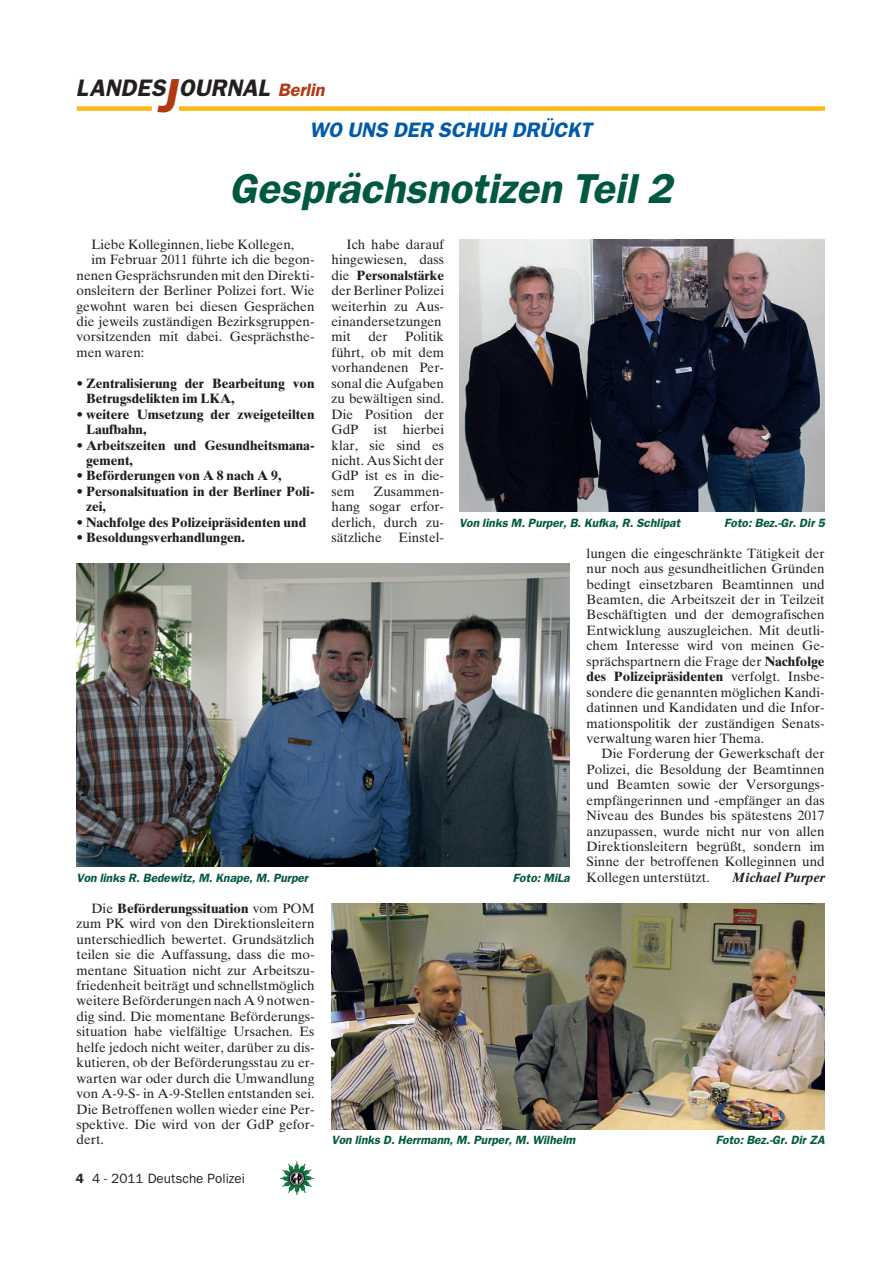
<style>
.page{position:relative;width:893px;height:1263px;background:#fff}
.page>*{position:absolute;margin:0;border:0;box-sizing:border-box;transform-origin:0 0}
.t1{font:42px "Franklin Gothic Demi Oblique OV CWWPPA";color:#005840}
.t2{font:24px "Franklin Gothic Demi Oblique OV CWWPPA";color:#231f20}
.t3{font:21px "Franklin Gothic Demi Oblique OV CWWPPA";color:#015aaa}
.t4{font:13.5px/15.5px "Times Ten Roman OV UVWPPA";color:#231f20;text-align:justify}
.t5{font:13.5px/15.5px "Times Ten Bold OV XVWPPA";color:#231f20}
.t6{font:13.5px "Franklin Gothic Book OV AWWPPA";color:#231f20}
.t7{font:13.5px "Times Ten Bold Italic OV YVWPPA";color:#231f20}
.t8{font:12px "Franklin Gothic Demi Oblique OV CWWPPA";color:#005840}
.s1{font-size:48px;color:#b23814}
.s2{font-size:18px;color:#b23814}
.s3{font-family:"Times Ten Roman OV UVWPPA"}
.s4{font-family:"Times Ten Bold OV XVWPPA"}
.s5{font-family:"Franklin Gothic Demi OV ZVWPPA"}
</style>
<div class="page">
<img style="left:282px;top:1163px;width:32px;height:32px">
<div style="left:77px;top:106px;width:75px;height:5px;background:#fcb814"></div>
<div style="left:179px;top:106px;width:646px;height:5px;background:#fcb814"></div>
<img style="left:77px;top:564px;width:493px;height:302px">
<img style="left:459px;top:239px;width:366px;height:272px">
<img style="left:332px;top:903px;width:493px;height:226px">
<h2 class="t2" style="left:76px;top:79px;width:250px">LANDES<span class="s1">J</span>OURNAL <span class="s2">Berlin</span></h2>
<h3 class="t3" style="left:309px;top:121px;width:284px">WO UNS DER SCHUH DRÜCKT</h3>
<h1 class="t1" style="left:229px;top:172px;width:445px">Gesprächsnotizen Teil 2</h1>
<p class="t4" style="left:91px;top:238px;width:204px">Liebe Kolleginnen, liebe Kollegen,</p>
<p class="t4" style="left:91px;top:253px;width:225px">im Februar 2011 führte ich die begon-</p>
<p class="t4" style="left:77px;top:269px;width:239px">nenen Gesprächsrunden mit den Direkti-</p>
<p class="t4" style="left:77px;top:284px;width:239px">onsleitern der Berliner Polizei fort. Wie</p>
<p class="t4" style="left:77px;top:300px;width:239px">gewohnt waren bei diesen Gesprächen</p>
<p class="t4" style="left:77px;top:315px;width:239px">die jeweils zuständigen Bezirksgruppen-</p>
<p class="t4" style="left:77px;top:330px;width:239px">vorsitzenden mit dabei. Gesprächsthe-</p>
<p class="t4" style="left:77px;top:346px;width:69px">men waren:</p>
<p class="t5" style="left:86px;top:377px;width:230px;text-indent:-10px">• Zentralisierung der Bearbeitung von<br>Betrugsdelikten im LKA,</p>
<p class="t5" style="left:86px;top:408px;width:230px;text-indent:-10px">• weitere Umsetzung der zweigeteilten<br>Laufbahn,</p>
<p class="t5" style="left:86px;top:439px;width:230px;text-indent:-10px">• Arbeitszeiten und Gesundheitsmana&shy;gement,</p>
<p class="t5" style="left:77px;top:469px;width:206px">• Beförderungen von A 8 nach A 9,</p>
<p class="t5" style="left:86px;top:485px;width:230px;text-indent:-10px">• Personalsituation in der Berliner Poli&shy;zei,</p>
<p class="t5" style="left:77px;top:516px;width:231px">• Nachfolge des Polizeipräsidenten und</p>
<p class="t5" style="left:77px;top:531px;width:170px">• Besoldungsverhandlungen.</p>
<p class="t4" style="left:332px;top:238px;width:114px;text-align:right">Ich habe darauf hingewiesen, dass</p>
<p class="t5" style="left:332px;top:269px;width:114px"><span class="s3">die</span> Personalstärke</p>
<p class="t4" style="left:332px;top:284px;width:114px;text-align:left">der Berliner Polizei weiterhin zu Aus&shy;einandersetzungen mit</p>
<p class="t4" style="left:332px;top:330px;width:114px;text-indent:74px">Politik führt, ob mit dem vorhandenen Per&shy;sonal die Aufgaben zu bewältigen sind.<br>Die Position der GdP ist hierbei klar, sie sind es nicht. Aus Sicht der GdP ist es in die&shy;sem</p>
<p class="t4" style="left:368px;top:330px;width:21px">der</p>
<p class="t4" style="left:332px;top:485px;width:114px;text-indent:42px">Zusammen&shy;hang sogar erfor&shy;derlich, durch zu&shy;sätzliche Einstel-</p>
<p class="t8" style="left:459px;top:518px;width:223px">Von links M. Purper, B. Kufka, R. Schlipat</p>
<p class="t8" style="left:724px;top:518px;width:102px">Foto: Bez.-Gr. Dir 5</p>
<p class="t8" style="left:77px;top:873px;width:233px">Von links R. Bedewitz, M. Knape, M. Purper</p>
<p class="t8" style="left:513px;top:873px;width:58px">Foto: MiLa</p>
<p class="t4" style="left:587px;top:547px;width:240px">lungen die eingeschränkte Tätigkeit der nur noch aus gesundheitlichen Gründen bedingt einsetzbaren Beamtinnen und Beamten, die Arbeitszeit der in Teilzeit Beschäftigten und der demografischen Entwicklung auszugleichen. Mit deutli&shy;chem Interesse wird von meinen Ge&shy;sprächspartnern die Frage der <span class="s4">Nachfolge</span></p>
<p class="t5" style="left:587px;top:670px;width:240px">des Polizeipräsidenten <span class="s3">verfolgt. Insbe-</span></p>
<p class="t4" style="left:587px;top:686px;width:240px">sondere die genannten möglichen Kandi&shy;datinnen und Kandidaten und die Infor&shy;mationspolitik der zuständigen Senats&shy;verwaltung waren hier Thema.</p>
<p class="t4" style="left:587px;top:747px;width:240px;text-indent:15px">Die Forderung der Gewerkschaft der Polizei, die Besoldung der Beamtinnen und Beamten sowie der Versorgungs&shy;empfängerinnen und -empfänger an das Niveau des Bundes bis spätestens 2017 anzupassen, wurde nicht nur von allen Direktionsleitern begrüßt, sondern im Sinne der betroffenen Kolleginnen und Kollegen unterstützt.</p>
<p class="t7" style="left:732px;top:872px;width:94px">Michael Purper</p>
<p class="t5" style="left:91px;top:902px;width:225px"><span class="s3">Die</span> Beförderungssituation <span class="s3">vom POM</span></p>
<p class="t4" style="left:77px;top:917px;width:239px">zum PK wird von den Direktionsleitern unterschiedlich bewertet. Grundsätzlich teilen sie die Auffassung, dass die mo&shy;mentane Situation nicht zur Arbeitszu&shy;friedenheit beiträgt und schnellstmöglich weitere Beförderungen nach A 9 notwen&shy;dig sind. Die momentane Beförderungs&shy;situation habe vielfältige Ursachen. Es helfe jedoch nicht weiter, darüber zu dis&shy;kutieren, ob der Beförderungsstau zu er&shy;warten war oder durch die Umwandlung von A-9-S- in A-9-Stellen entstanden sei.<br>Die Betroffenen wollen wieder eine Per&shy;spektive. Die wird von der GdP gefor&shy;dert.</p>
<p class="t6" style="left:76px;top:1173px;width:171px"><span class="s5">4</span> 4 - 2011 Deutsche Polizei</p>
<p class="t8" style="left:332px;top:1136px;width:245px">Von links D. Herrmann, M. Purper, M. Wilhelm</p>
<p class="t8" style="left:716px;top:1136px;width:110px">Foto: Bez.-Gr. Dir ZA</p>
</div>
